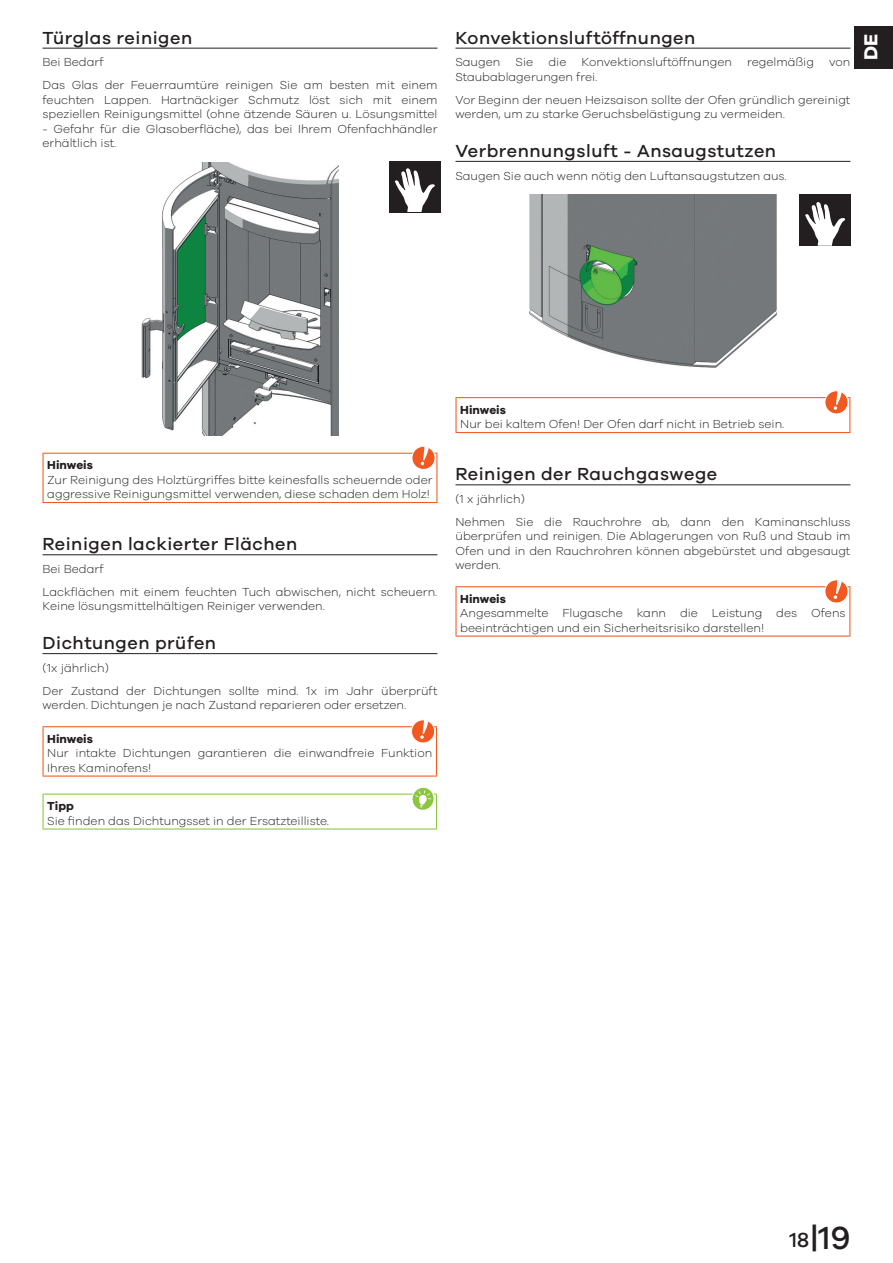
<style>
.page{position:relative;width:893px;height:1263px;background:#fff}
.page>*{position:absolute;margin:0;border:0;box-sizing:border-box;transform-origin:0 0}
.t1{font:500 33px "Galano Grotesque";color:#231f20}
.t2{font:500 21px "Galano Grotesque";color:#231f20}
.t3{font:700 19.5px "Galano Grotesque";color:#fff}
.H2_-_SubHeader{font:500 18px "Galano Grotesque";letter-spacing:.03em;color:#231f20}
.BT_-_BodyText{font:300 12px/14.4px "Galano Grotesque";color:#231f20}
.Tabellen_Hinweis_Tip{font:300 12px/14.4px "Galano Grotesque";color:#231f20}
.Tabellen_Hinweis_Tip-2{font:700 12px "Galano Grotesque";color:#231f20}
</style>
<div class="page">
<div style="left:855px;top:26px;width:38px;height:42px;background:#231f20"></div>
<hr style="left:43px;top:48px;width:394px;height:1px;background:#231f20">
<hr style="left:43px;top:554px;width:394px;height:1px;background:#231f20">
<hr style="left:43px;top:653px;width:394px;height:1px;background:#231f20">
<img style="left:142px;top:162px;width:196px;height:274px">
<hr style="left:43px;top:453px;width:394px;height:1px;background:#f15921">
<hr style="left:43px;top:454px;width:1px;height:48px;background:#f15921">
<hr style="left:436px;top:454px;width:1px;height:48px;background:#f15921">
<hr style="left:43px;top:502px;width:394px;height:1px;background:#f15921">
<hr style="left:43px;top:726px;width:394px;height:1px;background:#f15921">
<hr style="left:43px;top:727px;width:1px;height:48px;background:#f15921">
<hr style="left:436px;top:727px;width:1px;height:48px;background:#f15921">
<hr style="left:43px;top:775px;width:394px;height:2px;background:#f15921">
<hr style="left:43px;top:794px;width:394px;height:1px;background:#8bc63e">
<hr style="left:43px;top:795px;width:1px;height:33px;background:#8bc63e">
<hr style="left:436px;top:795px;width:1px;height:33px;background:#8bc63e">
<hr style="left:43px;top:828px;width:394px;height:1px;background:#8bc63e">
<hr style="left:455px;top:48px;width:395px;height:1px;background:#231f20">
<hr style="left:455px;top:161px;width:395px;height:1px;background:#231f20">
<hr style="left:455px;top:484px;width:395px;height:1px;background:#231f20">
<img style="left:529px;top:195px;width:248px;height:173px">
<hr style="left:455px;top:397px;width:395px;height:1px;background:#f15921">
<hr style="left:455px;top:398px;width:2px;height:34px;background:#f15921">
<hr style="left:849px;top:398px;width:1px;height:34px;background:#f15921">
<hr style="left:455px;top:432px;width:395px;height:1px;background:#f15921">
<hr style="left:455px;top:586px;width:395px;height:1px;background:#f15921">
<hr style="left:455px;top:587px;width:2px;height:48px;background:#f15921">
<hr style="left:849px;top:587px;width:1px;height:48px;background:#f15921">
<hr style="left:455px;top:635px;width:395px;height:2px;background:#f15921">
<div style="left:389px;top:161px;width:51px;height:51px;background:#231f20"></div>
<svg style="left:395px;top:168px;width:40px;height:44px"></svg>
<svg style="left:412px;top:446px;width:23px;height:23px"></svg>
<div style="left:411px;top:446px;width:25px;height:24px;border:1px solid #fff;border-radius:50%"></div>
<svg style="left:421px;top:446px;width:8px;height:19px"></svg>
<div style="left:411px;top:720px;width:24px;height:23px;background:#f15921;border-radius:50%"></div>
<div style="left:411px;top:719px;width:24px;height:24px;border:1px solid #fff;border-radius:50%"></div>
<svg style="left:420px;top:720px;width:8px;height:19px"></svg>
<svg style="left:411px;top:787px;width:24px;height:24px"></svg>
<div style="left:799px;top:195px;width:51px;height:51px;background:#231f20"></div>
<svg style="left:805px;top:202px;width:40px;height:44px"></svg>
<div style="left:825px;top:391px;width:23px;height:23px;background:#f15921;border-radius:50%"></div>
<div style="left:824px;top:390px;width:24px;height:24px;border:1px solid #fff;border-radius:50%"></div>
<svg style="left:834px;top:391px;width:8px;height:19px"></svg>
<div style="left:825px;top:580px;width:23px;height:23px;background:#f15921;border-radius:50%"></div>
<div style="left:824px;top:579px;width:24px;height:24px;border:1px solid #fff;border-radius:50%"></div>
<svg style="left:834px;top:580px;width:8px;height:19px"></svg>
<p class="H2_-_SubHeader" style="left:43px;top:27px;width:151px">Türglas reinigen</p>
<p class="BT_-_BodyText" style="left:43px;top:55px;width:63px">Bei Bedarf</p>
<p class="BT_-_BodyText" style="left:43px;top:78px;width:396px;text-align:justify">Das Glas der Feuerraumtüre reinigen Sie am besten mit einem feuchten Lappen. Hartnäckiger Schmutz löst sich mit einem speziellen Reinigungsmittel (ohne ätzende Säuren u. Lösungsmittel</p>
<p class="BT_-_BodyText" style="left:43px;top:121px;width:396px">- Gefahr für die Glasoberfläche), das bei Ihrem Ofenfachhändler erhältlich ist.</p>
<p class="H2_-_SubHeader" style="left:455px;top:27px;width:241px">Konvektionsluftöffnungen</p>
<p class="BT_-_BodyText" style="left:455px;top:55px;width:46px">Saugen</p>
<p class="BT_-_BodyText" style="left:516px;top:55px;width:19px">Sie</p>
<p class="BT_-_BodyText" style="left:548px;top:55px;width:19px">die</p>
<p class="BT_-_BodyText" style="left:582px;top:55px;width:152px">Konvektionsluftöffnungen</p>
<p class="BT_-_BodyText" style="left:747px;top:55px;width:68px">regelmäßig</p>
<p class="BT_-_BodyText" style="left:829px;top:55px;width:23px">von</p>
<p class="BT_-_BodyText" style="left:455px;top:69px;width:142px">Staubablagerungen frei.</p>
<p class="BT_-_BodyText" style="left:455px;top:92px;width:396px">Vor Beginn der neuen Heizsaison sollte der Ofen gründlich gereinigt werden, um zu starke Geruchsbelästigung zu vermeiden.</p>
<p class="H2_-_SubHeader" style="left:455px;top:140px;width:322px">Verbrennungsluft - Ansaugstutzen</p>
<p class="BT_-_BodyText" style="left:455px;top:168px;width:332px">Saugen Sie auch wenn nötig den Luftansaugstutzen aus.</p>
<h3 class="t3" style="left:859px;top:60px;width:27px;rotate:-90deg">DE</h3>
<p class="Tabellen_Hinweis_Tip-2" style="left:47px;top:458px;width:47px">Hinweis</p>
<p class="Tabellen_Hinweis_Tip" style="left:47px;top:472px;width:387px">Zur Reinigung des Holztürgriffes bitte keinesfalls scheuernde oder aggressive Reinigungsmittel verwenden, diese schaden dem Holz!</p>
<p class="H2_-_SubHeader" style="left:43px;top:533px;width:256px">Reinigen lackierter Flächen</p>
<p class="BT_-_BodyText" style="left:43px;top:561px;width:63px">Bei Bedarf</p>
<p class="BT_-_BodyText" style="left:43px;top:584px;width:395px">Lackflächen mit einem feuchten Tuch abwischen, nicht scheuern.<br>Keine lösungsmittelhältigen Reiniger verwenden.</p>
<p class="H2_-_SubHeader" style="left:43px;top:632px;width:175px">Dichtungen prüfen</p>
<p class="BT_-_BodyText" style="left:43px;top:660px;width:68px">(1x jährlich)</p>
<p class="BT_-_BodyText" style="left:43px;top:683px;width:396px">Der Zustand der Dichtungen sollte mind. 1x im Jahr überprüft werden. Dichtungen je nach Zustand reparieren oder ersetzen.</p>
<p class="Tabellen_Hinweis_Tip-2" style="left:47px;top:731px;width:47px">Hinweis</p>
<p class="Tabellen_Hinweis_Tip" style="left:47px;top:746px;width:386px">Nur intakte Dichtungen garantieren die einwandfreie Funktion<br>Ihres Kaminofens!</p>
<p class="Tabellen_Hinweis_Tip-2" style="left:47px;top:799px;width:28px">Tipp</p>
<p class="Tabellen_Hinweis_Tip" style="left:47px;top:813px;width:282px">Sie finden das Dichtungsset in der Ersatzteilliste.</p>
<p class="Tabellen_Hinweis_Tip-2" style="left:460px;top:402px;width:47px">Hinweis</p>
<p class="Tabellen_Hinweis_Tip" style="left:460px;top:417px;width:324px">Nur bei kaltem Ofen! Der Ofen darf nicht in Betrieb sein.</p>
<p class="H2_-_SubHeader" style="left:455px;top:463px;width:263px">Reinigen der Rauchgaswege</p>
<p class="BT_-_BodyText" style="left:455px;top:491px;width:71px">(1 x jährlich)</p>
<p class="BT_-_BodyText" style="left:455px;top:514px;width:396px;text-align:justify">Nehmen Sie die Rauchrohre ab, dann den Kaminanschluss überprüfen und reinigen. Die Ablagerungen von Ruß und Staub im Ofen und in den Rauchrohren können abgebürstet und abgesaugt werden.</p>
<p class="Tabellen_Hinweis_Tip-2" style="left:460px;top:591px;width:47px">Hinweis</p>
<p class="BT_-_BodyText" style="left:460px;top:606px;width:387px">Angesammelte Flugasche kann die Leistung des Ofens beeinträchtigen und ein Sicherheitsrisiko darstellen!</p>
<h1 class="t1" style="left:810px;top:1218px;width:42px">|19</h1>
<h2 class="t2" style="left:789px;top:1227px;width:21px">18</h2>
</div>
